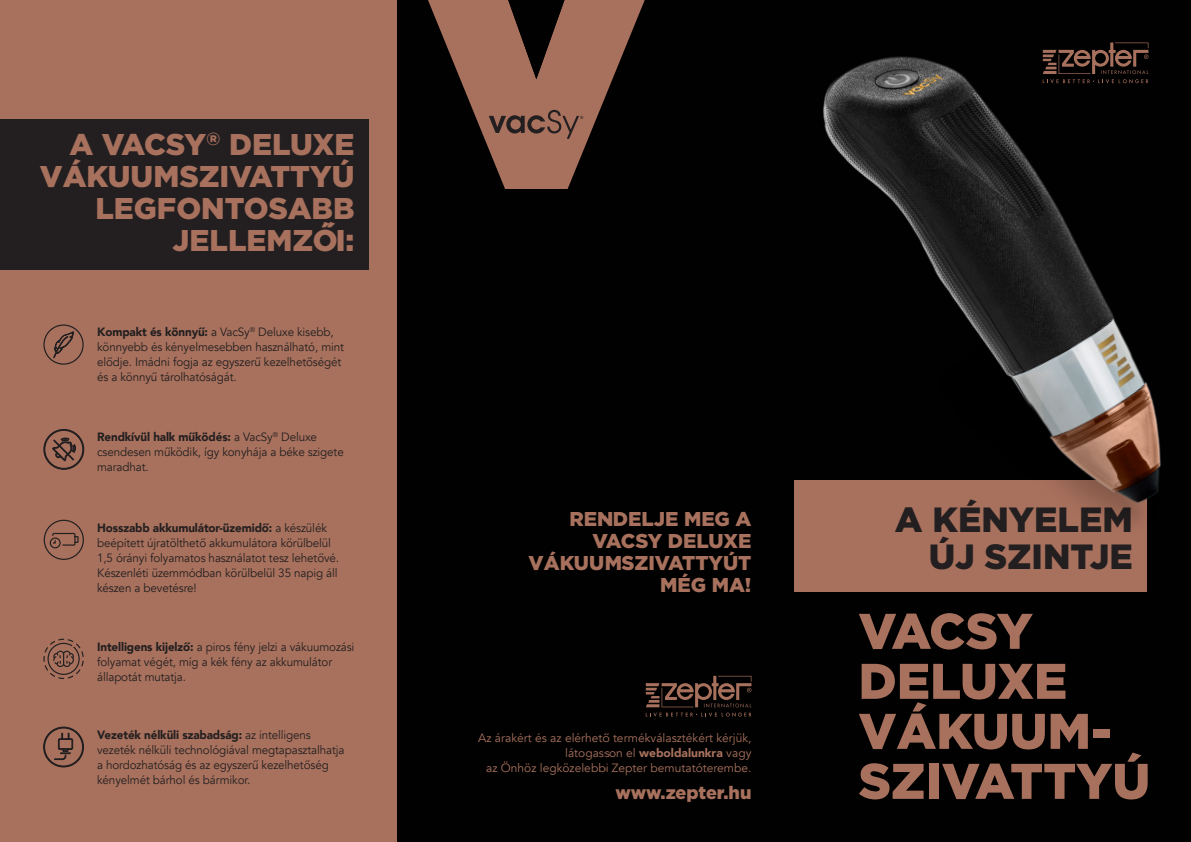
<style>
.page{position:relative;width:1191px;height:842px;background:#fff}
.page>*{position:absolute;margin:0;border:0;box-sizing:border-box;transform-origin:0 0}
.t1{font:900 50px/50px "Gotham";color:#a8715d}
.t2{font:900 35px/37px "Gotham";color:#231f20;text-align:right}
.t3{font:900 30px/32px "Gotham";color:#a8715d;text-align:right}
.t4{font:900 20px/22px "Gotham";color:#a8715d;text-align:right}
.t5{font:900 18px "Gotham";letter-spacing:-.005em;color:#a8715d}
.t6{font:12px/15px "Avenir";letter-spacing:-.01em;color:#231f20}
.t7{font:12px/15px "Avenir";color:#a8715d;text-align:right}
.s1{font-weight:900}
</style>
<div class="page">
<div style="left:397px;top:0;width:794px;height:842px;background:#010101"></div>
<div style="left:0;top:0;width:397px;height:842px;background:#a8715d"></div>
<svg style="left:428px;top:0;width:216px;height:189px;fill:#a8715d"></svg>
<svg style="left:508px;top:0;width:56px;height:79px"></svg>
<svg style="left:489px;top:110px;width:94px;height:29px;background:#855b4d"></svg>
<div style="left:510px;top:119px;width:11px;height:11px;background:#a8715d;border-radius:50%"></div>
<svg style="left:646px;top:676px;width:105px;height:31px"></svg>
<svg style="left:645px;top:713px;width:106px;height:3px"></svg>
<div style="left:0;top:119px;width:369px;height:151px;background:#231f20"></div>
<svg style="left:44px;top:429px;width:40px;height:41px"></svg>
<svg style="left:43px;top:727px;width:41px;height:40px"></svg>
<svg style="left:43px;top:519px;width:41px;height:41px"></svg>
<div style="left:43px;top:324px;width:41px;height:41px;border:1px solid #231f20;border-radius:50%"></div>
<svg style="left:53px;top:331px;width:21px;height:27px"></svg>
<svg style="left:43px;top:639px;width:41px;height:40px"></svg>
<img style="left:823px;top:42px;width:326px;height:79px">
<img style="left:718px;top:121px;width:443px;height:556px">
<p class="t3" style="left:40px;top:128px;width:316px">A VACSY<sup>®</sup> DELUXE<br>VÁKUUMSZIVATTYÚ<br>LEGFONTOSABB<br>JELLEMZO˝I:</p>
<p class="t6" style="left:97px;top:325px;width:248px"><span class="s1">Kompakt és könnyű:</span> a VacSy<sup>®</sup> Deluxe kisebb, könnyebb és kényelmesebben használható, mint elődje. Imádni fogja az egyszerű kezelhetőségét és a könnyű tárolhatóságát.</p>
<p class="t6" style="left:97px;top:430px;width:248px"><span class="s1">Rendkívül halk működés:</span> a VacSy<sup>®</sup> Deluxe csendesen működik, így konyhája a béke szigete maradhat.</p>
<p class="t6" style="left:97px;top:520px;width:244px"><span class="s1">Hosszabb akkumulátor-üzemidő:</span> a készülék beépített újratölthető akkumulátora körülbelül 1,5 órányi folyamatos használatot tesz lehetővé.<br>Készenléti üzemmódban körülbelül 35 napig áll készen a bevetésre!</p>
<p class="t6" style="left:97px;top:639px;width:259px"><span class="s1">Intelligens kijelző:</span> a piros fény jelzi a vákuumozási folyamat végét, míg a kék fény az akkumulátor állapotát mutatja.</p>
<p class="t6" style="left:97px;top:728px;width:249px"><span class="s1">Vezeték nélküli szabadság:</span> az intelligens vezeték nélküli technológiával megtapasztalhatja a hordozhatóság és az egyszerű kezelhetőség kényelmét bárhol és bármikor.</p>
<p class="t4" style="left:528px;top:507px;width:224px">RENDELJE MEG A<br>VACSY DELUXE<br>VÁKUUMSZIVATTYÚT<br>MÉG MA!</p>
<p class="t7" style="left:478px;top:731px;width:275px">Az árakért és az elérhető termékválasztékért kérjük, látogasson el <span class="s1">weboldalunkra</span> vagy<br>az Önhöz legközelebbi Zepter bemutatóterembe.</p>
<p class="t5" style="left:615px;top:782px;width:137px">www.zepter.hu</p>
<p class="t2" style="left:895px;top:500px;width:239px">A KÉNYELEM<br>ÚJ SZINTJE</p>
<p class="t1" style="left:858px;top:605px;width:210px">VACSY<br>DELUXE</p>
<p class="t1" style="left:858px;top:705px;width:293px">VÁKUUM-<br>SZIVATTYÚ</p>
</div>
